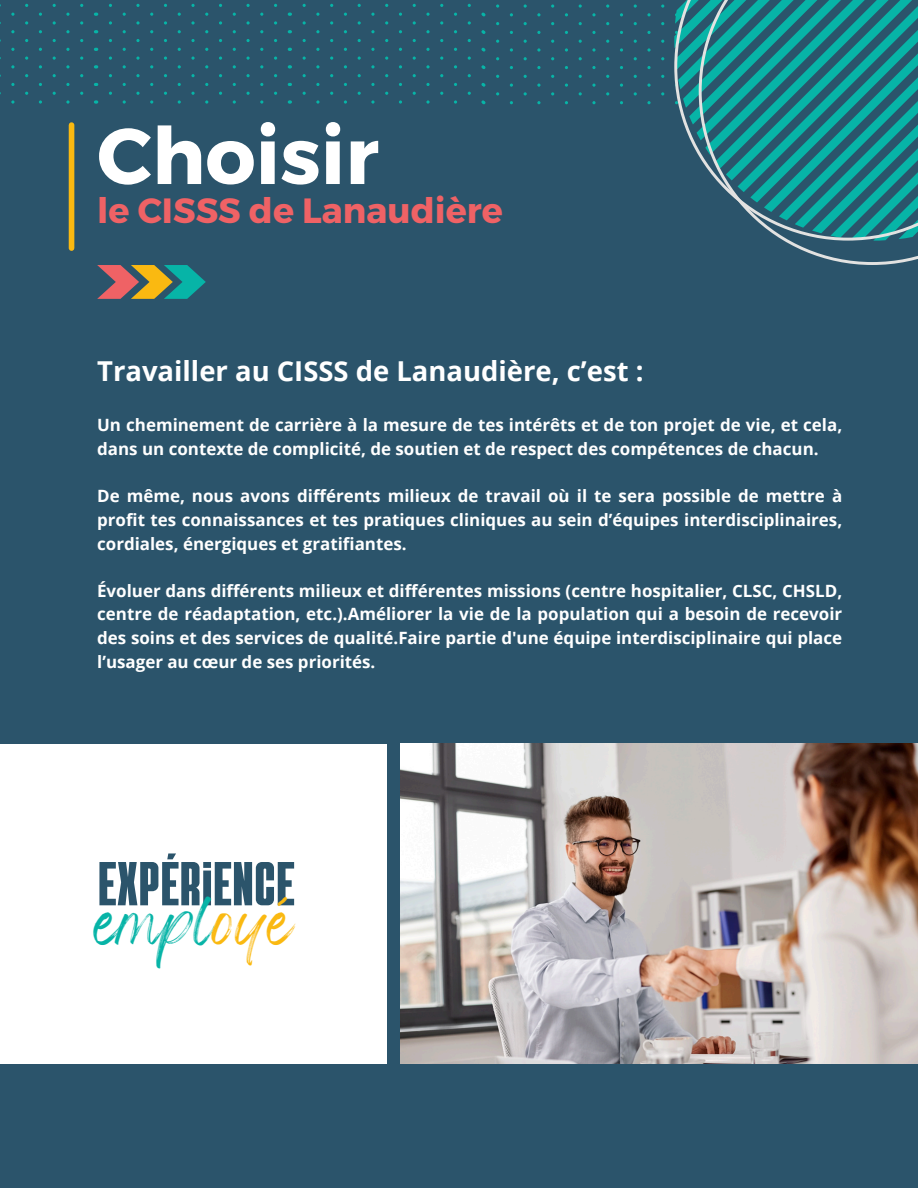
<style>
.page{position:relative;width:918px;height:1188px;background:#2b546b}
.page>*{position:absolute;margin:0;border:0;box-sizing:border-box;transform-origin:0 0}
.t1{font:700 78.9px "Montserrat";color:#fff}
.t2{font:61.95px "Alpha";color:#2b546b}
.t3{font:37.5px "Wonderful Branding";color:#07b4a7}
.t4{font:700 35.1px "Montserrat";color:#ef6265}
.t5{font:700 27.45px "Open Sans";color:#fff}
.t6{font:700 16.95px/23.7px "Open Sans";color:#fff;text-align:justify}
.s1{color:#fab911}
</style>
<div class="page">
<svg style="left:97px;top:265px;width:109px;height:34px"></svg>
<img style="left:401px;top:744px;width:517px;height:319px">
<div style="left:69px;top:125px;width:5px;height:123px;background:#fab911"></div>
<svg style="left:0;top:3px;width:665px;height:101px"></svg>
<svg style="left:674px;top:0;width:25px;height:156px"></svg>
<svg style="left:699px;top:0;width:219px;height:265px"></svg>
<div style="left:0;top:744px;width:387px;height:320px;background:#fff"></div>
<p class="t1" style="left:97px;top:105px;width:283px">Choisir</p>
<p class="t4" style="left:97px;top:188px;width:407px">le CISSS de Lanaudière</p>
<p class="t5" style="left:97px;top:352px;width:548px">Travailler au CISSS de Lanaudière, c’est :</p>
<p class="t6" style="left:97px;top:413px;width:747px">Un cheminement de carrière à la mesure de tes intérêts et de ton projet de vie, et cela, dans un contexte de complicité, de soutien et de respect des compétences de chacun.</p>
<p class="t6" style="left:97px;top:484px;width:747px">De même, nous avons différents milieux de travail où il te sera possible de mettre à profit tes connaissances et tes pratiques cliniques au sein d’équipes interdisciplinaires, cordiales, énergiques et gratifiantes.</p>
<p class="t6" style="left:97px;top:578px;width:747px">Évoluer dans différents milieux et différentes missions (centre hospitalier, CLSC, CHSLD, centre de réadaptation, etc.).Améliorer la vie de la population qui a besoin de recevoir des soins et des services de qualité.Faire partie d'une équipe interdisciplinaire qui place l’usager au cœur de ses priorités.</p>
<h1 class="t2" style="left:98px;top:856px;width:199px">EXPÉRIENCE</h1>
<h1 class="t3" style="left:97px;top:915px;width:200px">empl<span class="s1">oyé</span></h1>
</div>
